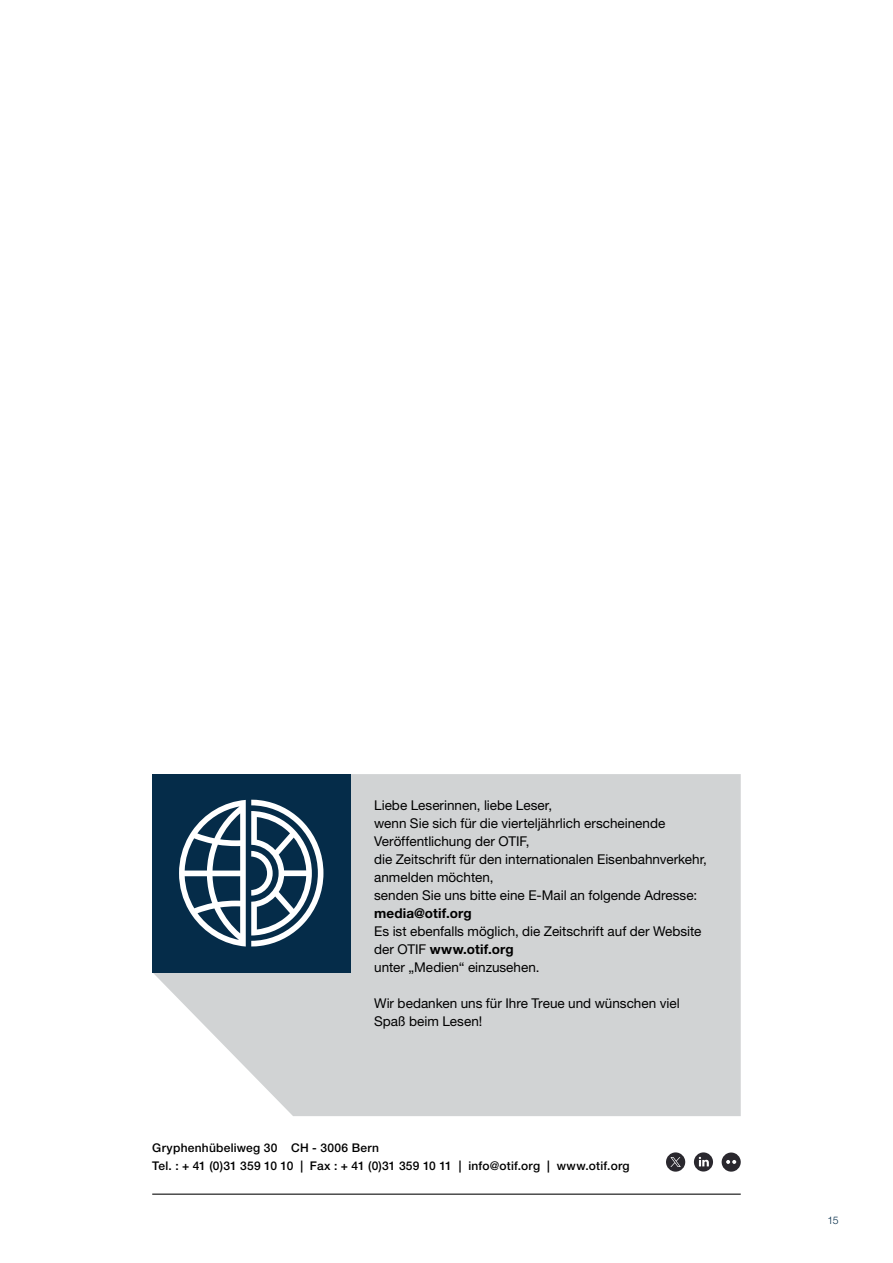
<style>
.page{position:relative;width:893px;height:1263px;background:#fff}
.page>*{position:absolute;margin:0;border:0;box-sizing:border-box;transform-origin:0 0}
.t1{font:13.5px/18px "Helvetica Neue LT Std";color:#000}
.t2{font:700 13.5px "Helvetica Neue LT Std";letter-spacing:.01em;color:#000}
.t3{font:500 12px/18px "Helvetica Neue LT Std";letter-spacing:.02em;color:#000}
.t4{font:300 10.5px "Helvetica Neue LT Std";color:#052c49}
.s1{font-weight:700}
</style>
<div class="page">
<div style="left:152px;top:774px;width:589px;height:342px;background:#d1d3d4"></div>
<div style="left:152px;top:774px;width:198px;height:198px;background:#052c49"></div>
<svg style="left:179px;top:800px;width:144px;height:146px"></svg>
<hr style="left:152px;top:1193px;width:589px;height:2px;background:#000">
<svg style="left:694px;top:1152px;width:19px;height:19px"></svg>
<svg style="left:722px;top:1152px;width:19px;height:20px"></svg>
<svg style="left:666px;top:1152px;width:19px;height:20px"></svg>
<p class="t1" style="left:374px;top:796px;width:334px">Liebe Leserinnen, liebe Leser,<br>wenn Sie sich für die vierteljährlich erscheinende Veröffentlichung der OTIF,<br>die Zeitschrift für den internationalen Eisenbahnverkehr, anmelden möchten,<br>senden Sie uns bitte eine E-Mail an folgende Adresse:</p>
<p class="t2" style="left:374px;top:905px;width:99px">media@otif.org</p>
<p class="t1" style="left:374px;top:922px;width:329px">Es ist ebenfalls möglich, die Zeitschrift auf der Website der OTIF <span class="s1">www.otif.org<br></span>unter „Medien“ einzusehen.</p>
<p class="t1" style="left:374px;top:994px;width:307px">Wir bedanken uns für Ihre Treue und wünschen viel<br>Spaß beim Lesen!</p>
<p class="t3" style="left:152px;top:1139px;width:479px">Gryphenhübeliweg 30 CH - 3006 Bern<br>Tel. : + 41 (0)31 359 10 10 | Fax : + 41 (0)31 359 10 11 | info@otif.org | www.otif.org</p>
<p class="t4" style="left:828px;top:1214px;width:13px">15</p>
</div>
